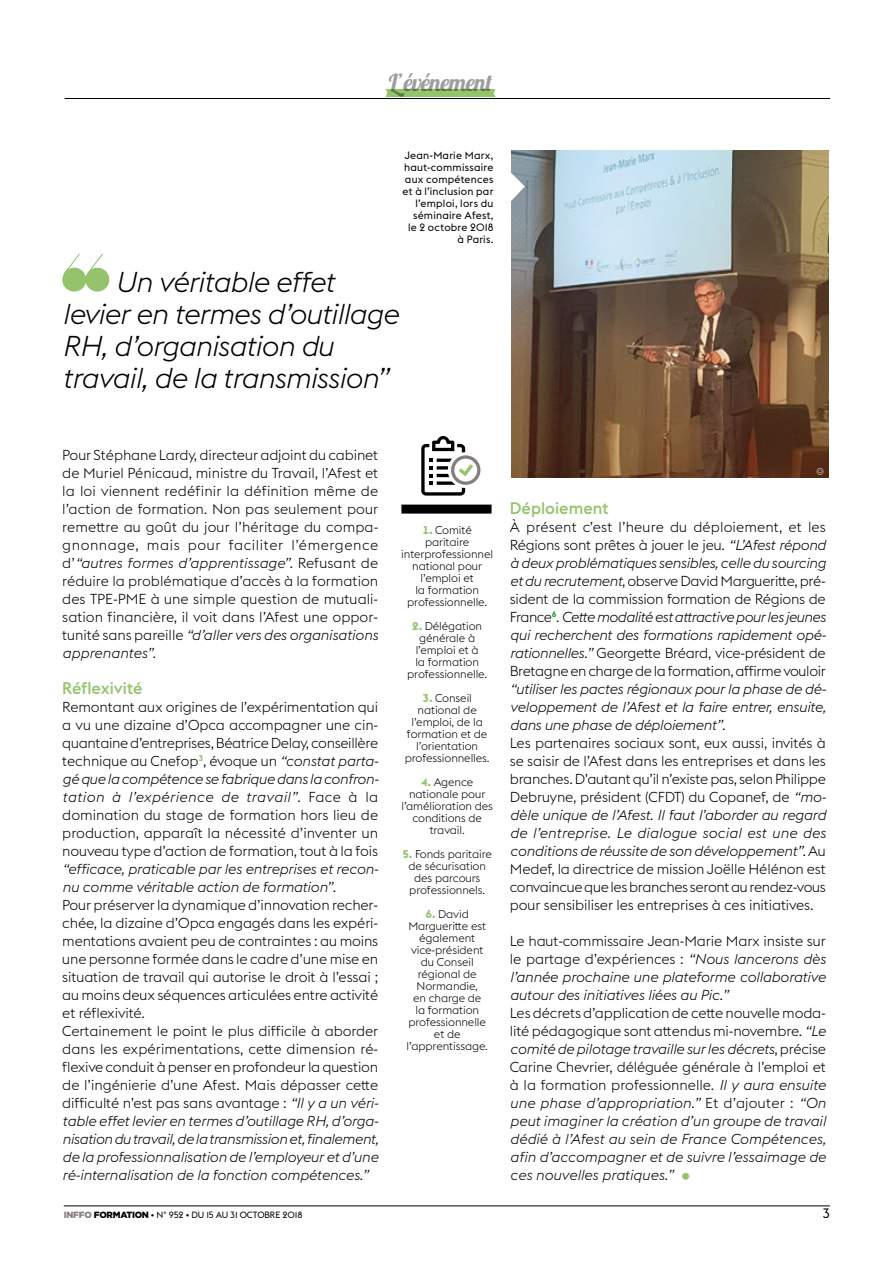
<style>
.page{position:relative;width:893px;height:1263px;background:#fff}
.page>*{position:absolute;margin:0;border:0;box-sizing:border-box;transform-origin:0 0}
.t1{font:italic 300 28.35px/32.1px "Euclid Flex";letter-spacing:-.025em;color:#000}
.t2{font:23.7px "Lobster 1.4";letter-spacing:-.03em;color:#9c9e9f}
.t3{font:500 16.5px "Euclid Flex";color:#94c36b}
.t4{font:300 14.25px/18px "Euclid Flex";letter-spacing:-.01em;color:#000;text-align:justify}
.t5{font:italic 300 14.25px/18px "Euclid Flex";letter-spacing:-.005em;color:#000;text-align:justify}
.t6{font:13.5px "Euclid Flex";color:#000}
.t7{font:300 11.25px/12px "Euclid Flex";letter-spacing:-.01em;color:#000;text-align:center}
.t8{font:10.5px/12px "Euclid Flex";letter-spacing:.02em;color:#000;text-align:right}
.t9{font:9px "Euclid Flex";letter-spacing:-.01em;color:#000}
.t10{font:300 9px "Helvetica";color:#d9dadb}
.s1{font-style:italic}
.s2{font-weight:700;color:#94c36b}
.s3{font-style:normal}
.s4{font-style:normal;font-size:25.5px;color:#94c36b}
.s5{font-family:"Gotham";font-weight:900;color:#867e7b}
.s6{font-family:"Gotham";font-weight:900}
</style>
<div class="page">
<hr style="left:64px;top:1205px;width:766px;height:1px;background:#000">
<svg style="left:386px;top:89px;width:109px;height:8px"></svg>
<hr style="left:65px;top:98px;width:765px;height:1px;background:#000">
<svg style="left:62px;top:253px;width:48px;height:39px"></svg>
<img style="left:512px;top:151px;width:316px;height:327px">
<div style="left:401px;top:505px;width:91px;height:9px;background:#000"></div>
<svg style="left:421px;top:436px;width:59px;height:60px"></svg>
<svg style="left:511px;top:172px;width:14px;height:30px"></svg>
<h2 class="t2" style="left:389px;top:67px;width:105px">L’événement</h2>
<p class="t8" style="left:403px;top:150px;width:92px">Jean-Marie Marx, haut-commissaire aux compétences et à l’inclusion par l’emploi, lors du séminaire Afest, le 2 octobre 2018 à Paris.</p>
<h1 class="t1" style="left:62px;top:266px;width:338px;text-indent:53px">Un véritable effet levier en termes d’outillage<br>RH, d’organisation du travail, de la transmission”</h1>
<p class="t4" style="left:62px;top:446px;width:318px">Pour Stéphane Lardy, directeur adjoint du cabinet de Muriel Pénicaud, ministre du Travail, l’Afest et la loi viennent redéfinir la définition même de l’action de formation. Non pas seulement pour remettre au goût du jour l’héritage du compa&shy;gnonnage, mais pour faciliter l’émergence d’<span class="s1">“autres formes d’apprentissage”.</span> Refusant de réduire la problématique d’accès à la formation des TPE-PME à une simple question de mutuali&shy;sation financière, il voit dans l’Afest une oppor&shy;tunité sans pareille <span class="s1">“d’aller vers des organisations apprenantes”.</span></p>
<p class="t3" style="left:62px;top:678px;width:82px">Réflexivité</p>
<p class="t4" style="left:62px;top:698px;width:318px">Remontant aux origines de l’expérimentation qui a vu une dizaine d’Opca accompagner une cin&shy;quantaine d’entreprises, Béatrice Delay, conseillère technique au Cnefop<sup>3</sup>, évoque un <span class="s1">“constat parta&shy;gé que la compétence se fabrique dans la confron&shy;tation à l’expérience de travail”</span>. Face à la domination du stage de formation hors lieu de production, apparaît la nécessité d’inventer un nouveau type d’action de formation, tout à la fois</p>
<p class="t4" style="left:62px;top:860px;width:318px;text-align:left"><span class="s1">“efficace, praticable par les entreprises et recon&shy;nu comme véritable action de formation”</span>.<br>Pour préserver la dynamique d’innovation recher&shy;chée, la dizaine d’Opca engagés dans les expéri&shy;mentations avaient peu de contraintes : au moins une personne formée dans le cadre d’une mise en situation de travail qui autorise le droit à l’essai ; au moins deux séquences articulées entre activité et réflexivité.<br>Certainement le point le plus difficile à aborder dans les expérimentations, cette dimension ré&shy;flexive conduit à penser en profondeur la question de l’ingénierie d’une Afest. Mais dépasser cette difficulté n’est pas sans avantage : <span class="s1">“Il y a un véri&shy;table effet levier en termes d’outillage RH, d’orga&shy;nisation du travail, de la transmission et, finalement, de la professionnalisation de l’employeur et d’une ré-internalisation de la fonction compétences.”</span></p>
<p class="t7" style="left:401px;top:524px;width:93px"><span class="s2">1.</span> Comité paritaire interprofessionnel national pour l’emploi et<br>la formation professionnelle.</p>
<p class="t7" style="left:407px;top:620px;width:82px"><span class="s2">2.</span> Délégation générale à l’emploi et à<br>la formation professionnelle.</p>
<p class="t7" style="left:405px;top:692px;width:86px"><span class="s2">3.</span> Conseil national de l’emploi, de la formation et de l’orientation professionnelles.</p>
<p class="t7" style="left:401px;top:776px;width:93px"><span class="s2">4.</span> Agence nationale pour l’amélioration des conditions de travail.</p>
<p class="t7" style="left:402px;top:848px;width:91px"><span class="s2">5.</span> Fonds paritaire de sécurisation des parcours professionnels.</p>
<p class="t7" style="left:407px;top:908px;width:83px"><span class="s2">6.</span> David<br>Margueritte est également vice-président du Conseil régional de<br>Normandie,<br>en charge de<br>la formation professionnelle et de l’apprentissage.</p>
<p class="t10" style="left:812px;top:475px;width:9px;rotate:-90deg">©</p>
<p class="t3" style="left:510px;top:498px;width:100px">Déploiement</p>
<p class="t4" style="left:510px;top:518px;width:318px">À présent c’est l’heure du déploiement, et les Régions sont prêtes à jouer le jeu. <span class="s1">“L’Afest répond à deux problématiques sensibles, celle du sourcing et du recrutement</span>, observe David Margueritte, pré&shy;sident de la commission formation de Régions de France<sup>6</sup>. <span class="s1">Cette modalité est attractive pour les jeunes qui recherchent des formations rapidement opé&shy;rationnelles.”</span> Georgette Bréard, vice-président de Bretagne en charge de la formation, affirme vouloir</p>
<p class="t4" style="left:510px;top:680px;width:318px;text-align:left"><span class="s1">“utiliser les pactes régionaux pour la phase de dé&shy;veloppement de l’Afest et la faire entrer, ensuite, dans une phase de déploiement”</span>.<br>Les partenaires sociaux sont, eux aussi, invités à se saisir de l’Afest dans les entreprises et dans les branches. D’autant qu’il n’existe pas, selon Philippe Debruyne, président (CFDT) du Copanef, de <span class="s1">“mo&shy;dèle unique de l’Afest. Il faut l’aborder au regard de l’entreprise. Le dialogue social est une des conditions de réussite de son développement”.</span> Au Medef, la directrice de mission Joëlle Hélénon est convaincue que les branches seront au rendez-vous pour sensibiliser les entreprises à ces initiatives.</p>
<p class="t5" style="left:510px;top:932px;width:318px"><span class="s3">Le haut-commissaire Jean-Marie Marx insiste sur le partage d’expériences :</span> “Nous lancerons dès l’année prochaine une plateforme collaborative autour des initiatives liées au Pic.”</p>
<p class="t5" style="left:510px;top:1004px;width:318px"><span class="s3">Les décrets d’application de cette nouvelle moda&shy;lité pédagogique sont attendus mi-novembre.</span> “Le comité de pilotage travaille sur les décrets<span class="s3">, précise Carine Chevrier, déléguée générale à l’emploi et à la formation professionnelle.</span> Il y aura ensuite une phase d’appropriation.” <span class="s3">Et d’ajouter :</span> “On peut imaginer la création d’un groupe de travail dédié à l’Afest au sein de France Compétences, afin d’accompagner et de suivre l’essaimage de ces nouvelles pratiques.” <span class="s4">•</span></p>
<p class="t9" style="left:64px;top:1209px;width:240px"><span class="s5">INFFO</span> <span class="s6">FORMATION</span> • N° 952 • DU 15 AU 31 OCTOBRE 2018</p>
<p class="t6" style="left:823px;top:1205px;width:8px">3</p>
</div>
